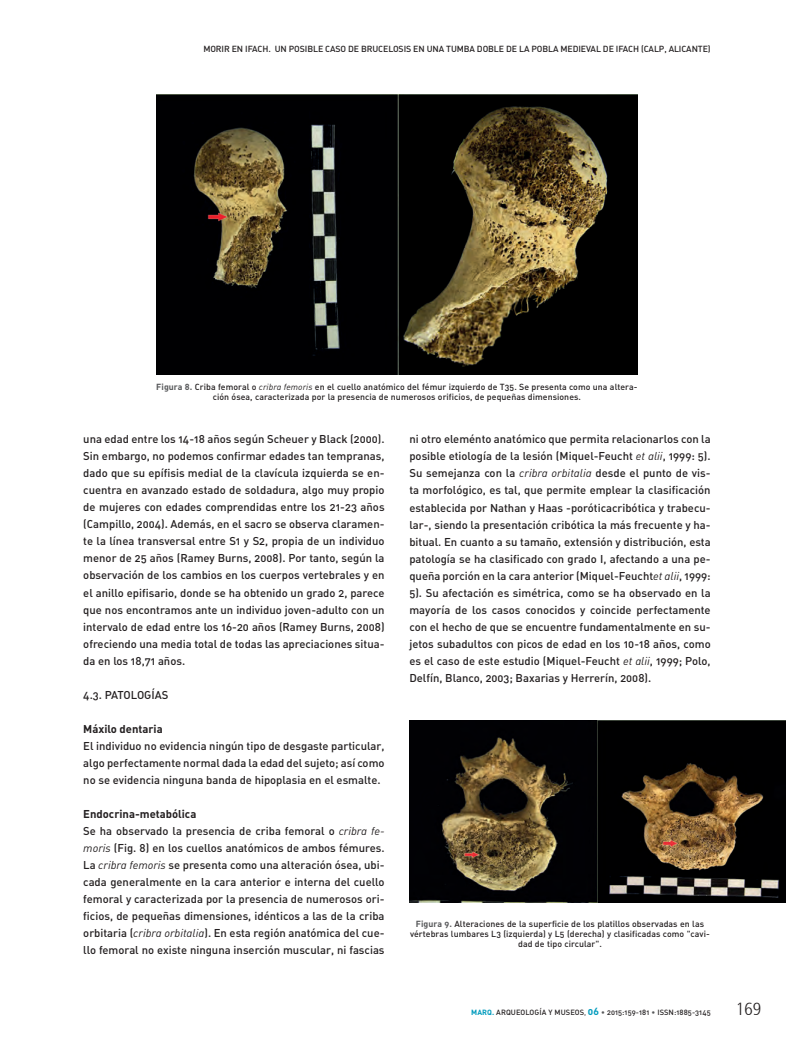
<style>
.page{position:relative;width:794px;height:1042px;background:#fff}
.page>*{position:absolute;margin:0;border:0;box-sizing:border-box;transform-origin:0 0}
.t1{font:300 condensed 17.5px "Frutiger 47";color:#231f20}
.t2{font:11.25px/17px "DIN Medium Alternate";color:#231f20;text-align:justify}
.t3{font:8.75px/10px "DIN Medium Alternate";letter-spacing:.005em;color:#231f20;text-align:center}
.t4{font:7.5px "DIN Medium Alternate";letter-spacing:.005em;color:#231f20}
.s1{font-family:"DIN Bold Alternate";color:#57585a}
.s2{font-family:"DIN Regular Italic Alt"}
.s3{font-family:"DIN Bold Alternate"}
.s4{font-family:"DIN Bold Alternate";color:#009bbd}
.s5{color:#57585a}
.s6{font-family:"DIN Bold Alternate";font-size:10px;color:#009bbd}
</style>
<div class="page">
<img style="left:156px;top:94px;width:481px;height:280px">
<img style="left:409px;top:721px;width:376px;height:181px">
<p class="t3" style="left:203px;top:43px;width:509px">MORIR EN IFACH. UN POSIBLE CASO DE BRUCELOSIS EN UNA TUMBA DOBLE DE LA POBLA MEDIEVAL DE IFACH (CALP, ALICANTE)</p>
<p class="t3" style="left:156px;top:382px;width:483px"><span class="s1">Figura 8.</span> Criba femoral o <span class="s2">cribra femoris</span> en el cuello anatómico del fémur izquierdo de T35. Se presenta como una altera&shy;ción ósea, caracterizada por la presencia de numerosos orificios, de pequeñas dimensiones.</p>
<p class="t2" style="left:83px;top:430px;width:303px">una edad entre los 14-18 años según Scheuer y Black (2000).<br>Sin embargo, no podemos confirmar edades tan tempranas, dado que su epífisis medial de la clavícula izquierda se en&shy;cuentra en avanzado estado de soldadura, algo muy propio de mujeres con edades comprendidas entre los 21-23 años (Campillo, 2004). Además, en el sacro se observa claramen&shy;te la línea transversal entre S1 y S2, propia de un individuo menor de 25 años (Ramey Burns, 2008). Por tanto, según la observación de los cambios en los cuerpos vertebrales y en el anillo epifisario, donde se ha obtenido un grado 2, parece que nos encontramos ante un individuo joven-adulto con un intervalo de edad entre los 16-20 años (Ramey Burns, 2008) ofreciendo una media total de todas las apreciaciones situa&shy;da en los 18,71 años.</p>
<p class="t2" style="left:83px;top:685px;width:87px">4.3. PATOLOGÍAS</p>
<p class="t2" style="left:83px;top:719px;width:303px;text-align:left"><span class="s3">Máxilo dentaria<br></span>El individuo no evidencia ningún tipo de desgaste particular, algo perfectamente normal dada la edad del sujeto; así como no se evidencia ninguna banda de hipoplasia en el esmalte.</p>
<p class="t2" style="left:83px;top:805px;width:303px;text-align:left"><span class="s3">Endocrina-metabólica<br></span>Se ha observado la presencia de criba femoral o <span class="s2">cribra fe&shy;moris</span> (Fig. 8) en los cuellos anatómicos de ambos fémures.<br>La <span class="s2">cribra femoris</span> se presenta como una alteración ósea, ubi&shy;cada generalmente en la cara anterior e interna del cuello femoral y caracterizada por la presencia de numerosos ori&shy;ficios, de pequeñas dimensiones, idénticos a las de la criba orbitaria (<span class="s2">cribra orbitalia</span>). En esta región anatómica del cue&shy;llo femoral no existe ninguna inserción muscular, ni fascias</p>
<p class="t2" style="left:409px;top:430px;width:303px">ni otro eleménto anatómico que permita relacionarlos con la posible etiología de la lesión (Miquel-Feucht <span class="s2">et alii</span>, 1999: 5).<br>Su semejanza con la <span class="s2">cribra orbitalia</span> desde el punto de vis&shy;ta morfológico, es tal, que permite emplear la clasificación establecida por Nathan y Haas -poróticacribótica y trabecu&shy;lar-, siendo la presentación cribótica la más frecuente y ha&shy;bitual. En cuanto a su tamaño, extensión y distribución, esta patología se ha clasificado con grado I, afectando a una pe&shy;queña porción en la cara anterior (Miquel-Feucht<span class="s2">et alii</span>, 1999:<br>5). Su afectación es simétrica, como se ha observado en la mayoría de los casos conocidos y coincide perfectamente con el hecho de que se encuentre fundamentalmente en su&shy;jetos subadultos con picos de edad en los 10-18 años, como es el caso de este estudio (Miquel-Feucht <span class="s2">et alii</span>, 1999; Polo, Delfín, Blanco, 2003; Baxarias y Herrerín, 2008).</p>
<p class="t3" style="left:410px;top:918px;width:301px"><span class="s1">Figura 9.</span> Alteraciones de la superficie de los platillos observadas en las vértebras lumbares L3 (izquierda) y L5 (derecha) y clasificadas como "cavi&shy;dad de tipo circular".</p>
<p class="t4" style="left:471px;top:1007px;width:241px"><span class="s4">MARQ.</span> ARQUEOLOGÍA Y MUSEOS<span class="s5">,</span> <span class="s6">06</span> <span class="s5">•</span> 2015:159-181 <span class="s5">•</span> ISSN:1885-3145</p>
<p class="t1" style="left:736px;top:999px;width:27px">169</p>
</div>
